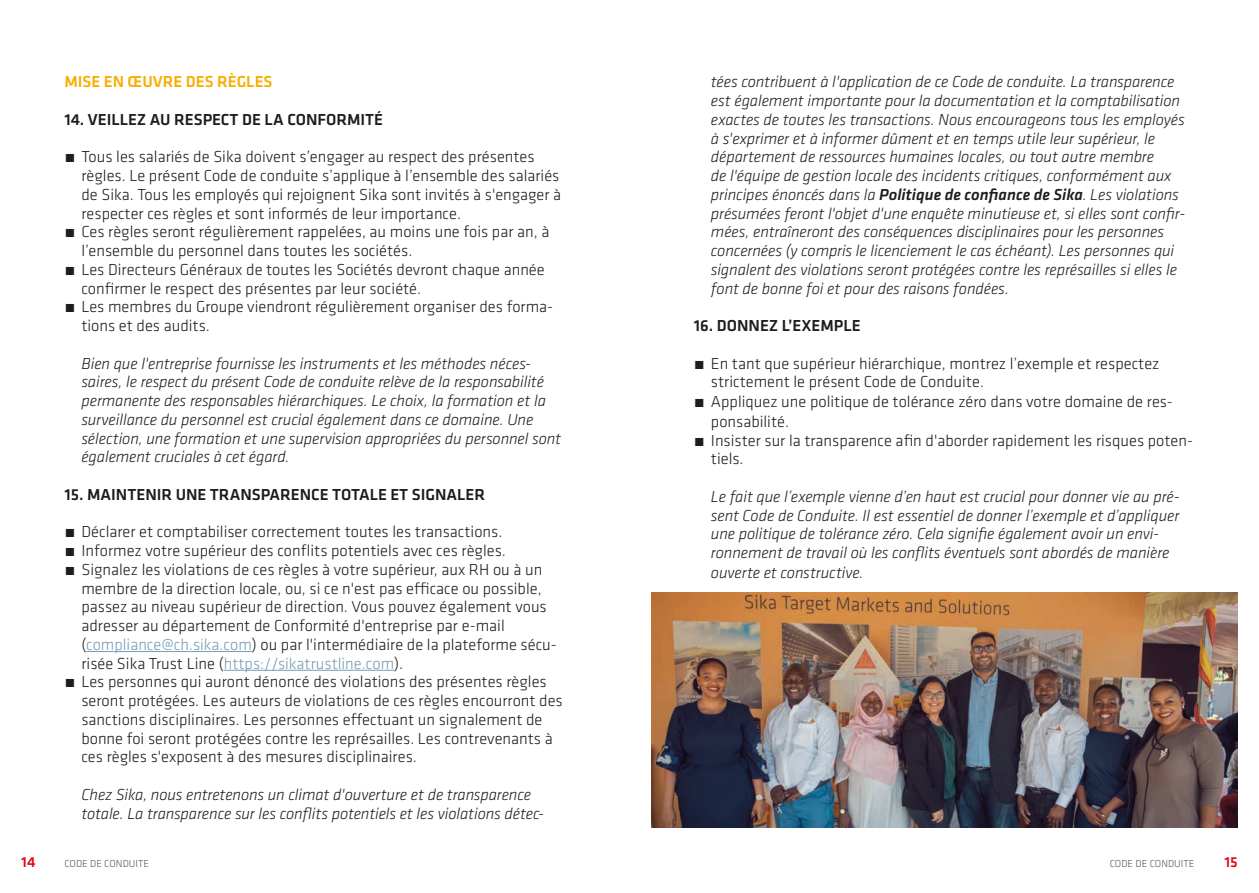
<style>
.page{position:relative;width:1259px;height:893px;background:#fff}
.page>*{position:absolute;margin:0;border:0;box-sizing:border-box;transform-origin:0 0}
.t1{font:300 16.5px/18.8px "Klavika";color:#1d1d1b}
.t2{font:italic 300 16.5px/18.8px "Klavika";letter-spacing:-.005em;color:#1d1d1b}
.Sub-chapter{font:500 16.5px "Klavika";color:#1d1d1b}
.Chapter{font:500 16.5px "Klavika";color:#f9ad01}
.t3{font:500 15px "Klavika";color:#e30614}
.t4{font:300 10.5px "Klavika";color:#575756}
.s1{color:#769db8}
.s2{font-weight:500}
</style>
<div class="page">
<img style="left:651px;top:592px;width:586px;height:235px">
<hr style="left:86px;top:651px;width:166px;height:1px;background:#769db8">
<hr style="left:224px;top:670px;width:170px;height:1px;background:#769db8">
<p class="Chapter" style="left:64px;top:71px;width:209px">MISE EN ŒUVRE DES RÈGLES</p>
<p class="Sub-chapter" style="left:64px;top:108px;width:320px">14. VEILLEZ AU RESPECT DE LA CONFORMITÉ</p>
<p class="t1" style="left:81px;top:147px;width:481px;text-indent:-17px">́ Tous les salariés de Sika doivent s’engager au respect des présentes règles. Le présent Code de conduite s’applique à l’ensemble des salariés de Sika. Tous les employés qui rejoignent Sika sont invités à s'engager à respecter ces règles et sont informés de leur importance.</p>
<p class="t1" style="left:81px;top:222px;width:469px;text-indent:-17px">́ Ces règles seront régulièrement rappelées, au moins une fois par an, à l’ensemble du personnel dans toutes les sociétés.</p>
<p class="t1" style="left:81px;top:260px;width:465px;text-indent:-17px">́ Les Directeurs Généraux de toutes les Sociétés devront chaque année confirmer le respect des présentes par leur société.</p>
<p class="t1" style="left:81px;top:297px;width:473px;text-indent:-17px">́ Les membres du Groupe viendront régulièrement organiser des forma&shy;tions et des audits.</p>
<p class="t2" style="left:81px;top:354px;width:481px">Bien que l'entreprise fournisse les instruments et les méthodes néces&shy;saires, le respect du présent Code de conduite relève de la responsabilité permanente des responsables hiérarchiques. Le choix, la formation et la surveillance du personnel est crucial également dans ce domaine. Une sélection, une formation et une supervision appropriées du personnel sont également cruciales à cet égard.</p>
<p class="Sub-chapter" style="left:64px;top:483px;width:422px">15. MAINTENIR UNE TRANSPARENCE TOTALE ET SIGNALER</p>
<p class="t1" style="left:64px;top:522px;width:439px">́ Déclarer et comptabiliser correctement toutes les transactions.</p>
<p class="t1" style="left:64px;top:541px;width:443px">́ Informez votre supérieur des conflits potentiels avec ces règles.</p>
<p class="t1" style="left:81px;top:560px;width:477px;text-indent:-17px">́ Signalez les violations de ces règles à votre supérieur, aux RH ou à un membre de la direction locale, ou, si ce n'est pas efficace ou possible, passez au niveau supérieur de direction. Vous pouvez également vous adresser au département de Conformité d'entreprise par e-mail (<span class="s1">compliance@ch.sika.com</span>) ou par l'intermédiaire de la plateforme sécu&shy;risée Sika Trust Line (<span class="s1">https://sikatrustline.com</span>).</p>
<p class="t1" style="left:81px;top:672px;width:483px;text-indent:-17px">́ Les personnes qui auront dénoncé des violations des présentes règles seront protégées. Les auteurs de violations de ces règles encourront des sanctions disciplinaires. Les personnes effectuant un signalement de bonne foi seront protégées contre les représailles. Les contrevenants à ces règles s'exposent à des mesures disciplinaires.</p>
<p class="t2" style="left:81px;top:785px;width:464px">Chez Sika, nous entretenons un climat d'ouverture et de transparence totale. La transparence sur les conflits potentiels et les violations détec-</p>
<p class="t2" style="left:711px;top:72px;width:476px">tées contribuent à l'application de ce Code de conduite. La transparence est également importante pour la documentation et la comptabilisation exactes de toutes les transactions. Nous encourageons tous les employés à s'exprimer et à informer dûment et en temps utile leur supérieur, le département de ressources humaines locales, ou tout autre membre<br>de l'équipe de gestion locale des incidents critiques, conformément aux principes énoncés dans la <span class="s2">Politique de confiance de Sika</span>. Les violations présumées feront l'objet d'une enquête minutieuse et, si elles sont confir&shy;mées, entraîneront des conséquences disciplinaires pour les personnes concernées (y compris le licenciement le cas échéant). Les personnes qui signalent des violations seront protégées contre les représailles si elles le font de bonne foi et pour des raisons fondées.</p>
<p class="Sub-chapter" style="left:694px;top:314px;width:168px">16. DONNEZ L’EXEMPLE</p>
<p class="t1" style="left:711px;top:354px;width:450px;text-indent:-17px">́ En tant que supérieur hiérarchique, montrez l’exemple et respectez strictement le présent Code de Conduite.</p>
<p class="t1" style="left:711px;top:391px;width:463px;line-height:20px;text-indent:-17px">́ Appliquez une politique de tolérance zéro dans votre domaine de res&shy;ponsabilité.</p>
<p class="t1" style="left:711px;top:431px;width:483px;text-indent:-17px">́ Insister sur la transparence afin d'aborder rapidement les risques poten&shy;tiels.</p>
<p class="t2" style="left:711px;top:487px;width:470px">Le fait que l’exemple vienne d’en haut est crucial pour donner vie au pré&shy;sent Code de Conduite. Il est essentiel de donner l’exemple et d’appliquer une politique de tolérance zéro. Cela signifie également avoir un envi&shy;ronnement de travail où les conflits éventuels sont abordés de manière ouverte et constructive.</p>
<p class="t3" style="left:21px;top:852px;width:16px">14</p>
<p class="t4" style="left:64px;top:857px;width:86px">CODE DE CONDUITE</p>
<p class="t4" style="left:1109px;top:857px;width:86px">CODE DE CONDUITE</p>
<p class="t3" style="left:1224px;top:852px;width:15px">15</p>
</div>
